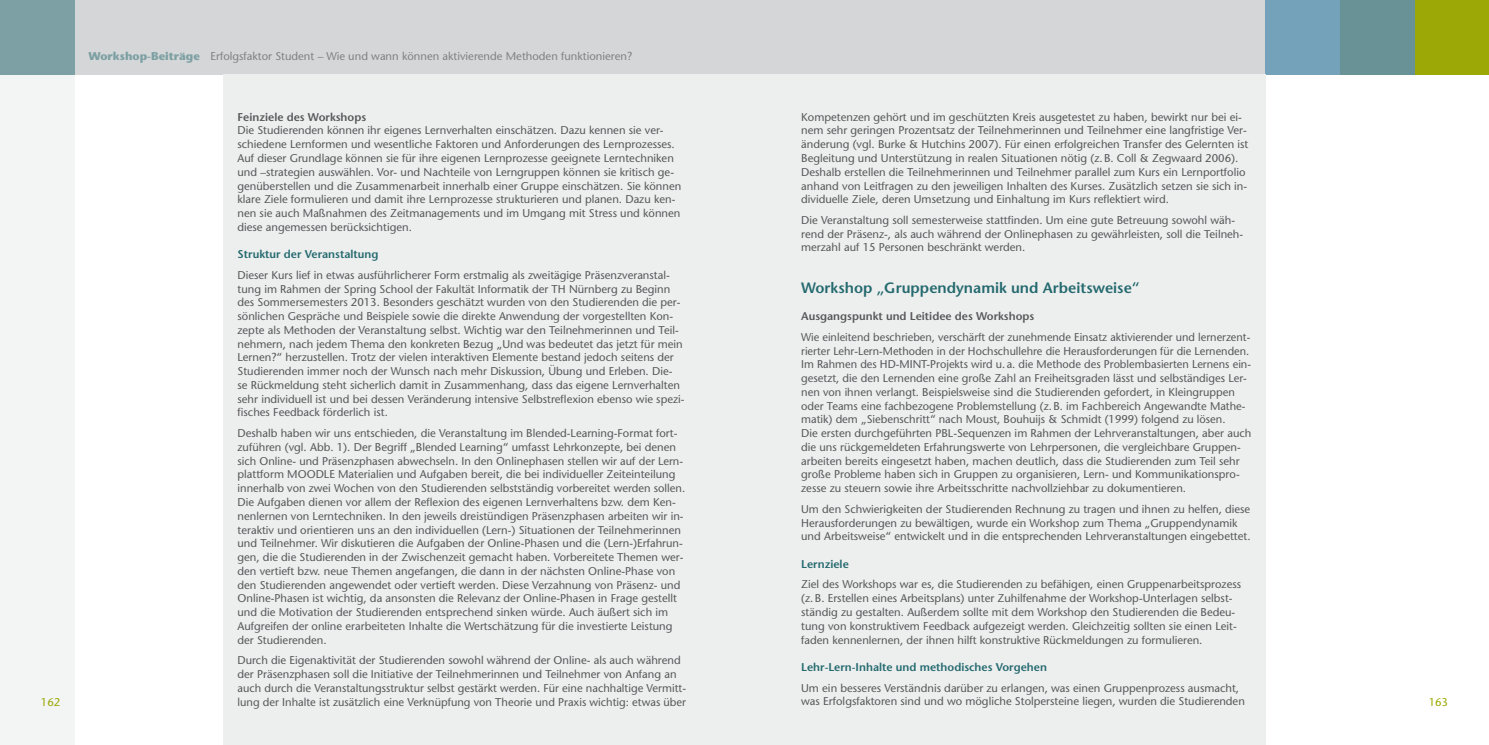
<style>
.page{position:relative;width:1489px;height:745px;background:#fff}
.page>*{position:absolute;margin:0;border:0;box-sizing:border-box;transform-origin:0 0}
.t1{font:600 15px "Stone Sans";color:#246a6f}
.t2{font:11.25px/13.8px "Stone Sans";color:#58585a}
.t3{font:11.25px "Stone Sans";color:#808183}
.t4{font:600 11.25px "Stone Sans";color:#246a6f}
.t5{font:600 11.25px "Stone Sans";color:#58585a}
.t6{font:11.25px "Stone Sans";color:#9ca805}
.s1{font-weight:700;color:#7ca0a3}
</style>
<div class="page">
<div style="left:0;top:74px;width:74px;height:670px;background:#f3f4f4"></div>
<div style="left:744px;top:0;width:744px;height:74px;background:#d5d6d7"></div>
<div style="left:1414px;top:0;width:74px;height:74px;background:#9ca805"></div>
<div style="left:1339px;top:0;width:75px;height:74px;background:#689295"></div>
<div style="left:1265px;top:0;width:74px;height:74px;background:#73a2ba"></div>
<div style="left:0;top:0;width:744px;height:74px;background:#d5d6d7"></div>
<div style="left:0;top:0;width:74px;height:74px;background:#7ca0a3"></div>
<div style="left:744px;top:74px;width:521px;height:670px;background:#edeeee"></div>
<div style="left:223px;top:74px;width:521px;height:670px;background:#edeeee"></div>
<p class="t3" style="left:89px;top:49px;width:545px"><span class="s1">Workshop-Beiträge</span> Erfolgsfaktor Student – Wie und wann können aktivierende Methoden funktionieren?</p>
<p class="t2" style="left:801px;top:110px;width:449px">Kompetenzen gehört und im geschützten Kreis ausgetestet zu haben, bewirkt nur bei ei&shy;nem sehr geringen Prozentsatz der Teilnehmerinnen und Teilnehmer eine langfristige Ver&shy;änderung (vgl. Burke &amp; Hutchins 2007). Für einen erfolgreichen Transfer des Gelernten ist Begleitung und Unterstützung in realen Situationen nötig (z.B. Coll &amp; Zegwaard 2006).<br>Deshalb erstellen die Teilnehmerinnen und Teilnehmer parallel zum Kurs ein Lernportfolio anhand von Leitfragen zu den jeweiligen Inhalten des Kurses. Zusätzlich setzen sie sich in&shy;dividuelle Ziele, deren Umsetzung und Einhaltung im Kurs reflektiert wird.</p>
<p class="t2" style="left:801px;top:213px;width:443px">Die Veranstaltung soll semesterweise stattfinden. Um eine gute Betreuung sowohl wäh&shy;rend der Präsenz-, als auch während der Onlinephasen zu gewährleisten, soll die Teilneh&shy;merzahl auf 15 Personen beschränkt werden.</p>
<h1 class="t1" style="left:801px;top:278px;width:339px">Workshop „Gruppendynamik und Arbeitsweise“</h1>
<p class="t5" style="left:801px;top:309px;width:234px">Ausgangspunkt und Leitidee des Workshops</p>
<p class="t2" style="left:801px;top:330px;width:451px">Wie einleitend beschrieben, verschärft der zunehmende Einsatz aktivierender und lernerzent&shy;rierter Lehr-Lern-Methoden in der Hochschullehre die Herausforderungen für die Lernenden.<br>Im Rahmen des HD-MINT-Projekts wird u.a. die Methode des Problembasierten Lernens ein&shy;gesetzt, die den Lernenden eine große Zahl an Freiheitsgraden lässt und selbständiges Ler&shy;nen von ihnen verlangt. Beispielsweise sind die Studierenden gefordert, in Kleingruppen oder Teams eine fachbezogene Problemstellung (z.B. im Fachbereich Angewandte Mathe&shy;matik) dem „Siebenschritt“ nach Moust, Bouhuijs &amp; Schmidt (1999) folgend zu lösen.<br>Die ersten durchgeführten PBL-Sequenzen im Rahmen der Lehrveranstaltungen, aber auch die uns rückgemeldeten Erfahrungswerte von Lehrpersonen, die vergleichbare Gruppen&shy;arbeiten bereits eingesetzt haben, machen deutlich, dass die Studierenden zum Teil sehr große Probleme haben sich in Gruppen zu organisieren, Lern- und Kommunikationspro&shy;zesse zu steuern sowie ihre Arbeitsschritte nachvollziehbar zu dokumentieren.</p>
<p class="t2" style="left:801px;top:501px;width:451px">Um den Schwierigkeiten der Studierenden Rechnung zu tragen und ihnen zu helfen, diese<br>Herausforderungen zu bewältigen, wurde ein Workshop zum Thema „Gruppendynamik und Arbeitsweise“ entwickelt und in die entsprechenden Lehrveranstaltungen eingebettet.</p>
<p class="t4" style="left:801px;top:556px;width:49px">Lernziele</p>
<p class="t2" style="left:801px;top:577px;width:441px">Ziel des Workshops war es, die Studierenden zu befähigen, einen Gruppenarbeitsprozess (z.B. Erstellen eines Arbeitsplans) unter Zuhilfenahme der Workshop-Unterlagen selbst&shy;ständig zu gestalten. Außerdem sollte mit dem Workshop den Studierenden die Bedeu&shy;tung von konstruktivem Feedback aufgezeigt werden. Gleichzeitig sollten sie einen Leit&shy;faden kennenlernen, der ihnen hilft konstruktive Rückmeldungen zu formulieren.</p>
<p class="t4" style="left:801px;top:659px;width:247px">Lehr-Lern-Inhalte und methodisches Vorgehen</p>
<p class="t2" style="left:801px;top:680px;width:445px">Um ein besseres Verständnis darüber zu erlangen, was einen Gruppenprozess ausmacht, was Erfolgsfaktoren sind und wo mögliche Stolpersteine liegen, wurden die Studierenden</p>
<p class="t5" style="left:237px;top:110px;width:130px">Feinziele des Workshops</p>
<p class="t2" style="left:237px;top:123px;width:445px">Die Studierenden können ihr eigenes Lernverhalten einschätzen. Dazu kennen sie ver&shy;schiedene Lernformen und wesentliche Faktoren und Anforderungen des Lernprozesses.<br>Auf dieser Grundlage können sie für ihre eigenen Lernprozesse geeignete Lerntechniken und –strategien auswählen. Vor- und Nachteile von Lerngruppen können sie kritisch ge&shy;genüberstellen und die Zusammenarbeit innerhalb einer Gruppe einschätzen. Sie können klare Ziele formulieren und damit ihre Lernprozesse strukturieren und planen. Dazu ken&shy;nen sie auch Maßnahmen des Zeitmanagements und im Umgang mit Stress und können diese angemessen berücksichtigen.</p>
<p class="t4" style="left:237px;top:247px;width:142px">Struktur der Veranstaltung</p>
<p class="t2" style="left:237px;top:268px;width:448px">Dieser Kurs lief in etwas ausführlicherer Form erstmalig als zweitägige Präsenzveranstal&shy;tung im Rahmen der Spring School der Fakultät Informatik der TH Nürnberg zu Beginn des Sommersemesters 2013. Besonders geschätzt wurden von den Studierenden die per&shy;sönlichen Gespräche und Beispiele sowie die direkte Anwendung der vorgestellten Kon&shy;zepte als Methoden der Veranstaltung selbst. Wichtig war den Teilnehmerinnen und Teil&shy;nehmern, nach jedem Thema den konkreten Bezug „Und was bedeutet das jetzt für mein Lernen?“ herzustellen. Trotz der vielen interaktiven Elemente bestand jedoch seitens der Studierenden immer noch der Wunsch nach mehr Diskussion, Übung und Erleben. Die&shy;se Rückmeldung steht sicherlich damit in Zusammenhang, dass das eigene Lernverhalten sehr individuell ist und bei dessen Veränderung intensive Selbstreflexion ebenso wie spezi&shy;fisches Feedback förderlich ist.</p>
<p class="t2" style="left:237px;top:426px;width:449px">Deshalb haben wir uns entschieden, die Veranstaltung im Blended-Learning-Format fort&shy;zuführen (vgl. Abb. 1). Der Begriff „Blended Learning“ umfasst Lehrkonzepte, bei denen sich Online- und Präsenzphasen abwechseln. In den Onlinephasen stellen wir auf der Lern&shy;plattform MOODLE Materialien und Aufgaben bereit, die bei individueller Zeiteinteilung innerhalb von zwei Wochen von den Studierenden selbstständig vorbereitet werden sollen.<br>Die Aufgaben dienen vor allem der Reflexion des eigenen Lernverhaltens bzw. dem Ken&shy;nenlernen von Lerntechniken. In den jeweils dreistündigen Präsenzphasen arbeiten wir in&shy;teraktiv und orientieren uns an den individuellen (Lern-) Situationen der Teilnehmerinnen und Teilnehmer. Wir diskutieren die Aufgaben der Online-Phasen und die (Lern-)Erfahrun&shy;gen, die die Studierenden in der Zwischenzeit gemacht haben. Vorbereitete Themen wer&shy;den vertieft bzw. neue Themen angefangen, die dann in der nächsten Online-Phase von den Studierenden angewendet oder vertieft werden. Diese Verzahnung von Präsenz- und Online-Phasen ist wichtig, da ansonsten die Relevanz der Online-Phasen in Frage gestellt und die Motivation der Studierenden entsprechend sinken würde. Auch äußert sich im Aufgreifen der online erarbeiteten Inhalte die Wertschätzung für die investierte Leistung der Studierenden.</p>
<p class="t2" style="left:237px;top:653px;width:450px">Durch die Eigenaktivität der Studierenden sowohl während der Online- als auch während der Präsenzphasen soll die Initiative der Teilnehmerinnen und Teilnehmer von Anfang an auch durch die Veranstaltungsstruktur selbst gestärkt werden. Für eine nachhaltige Vermitt&shy;lung der Inhalte ist zusätzlich eine Verknüpfung von Theorie und Praxis wichtig: etwas über</p>
<p class="t6" style="left:41px;top:694px;width:21px">162</p>
<p class="t6" style="left:1428px;top:694px;width:21px">163</p>
</div>
